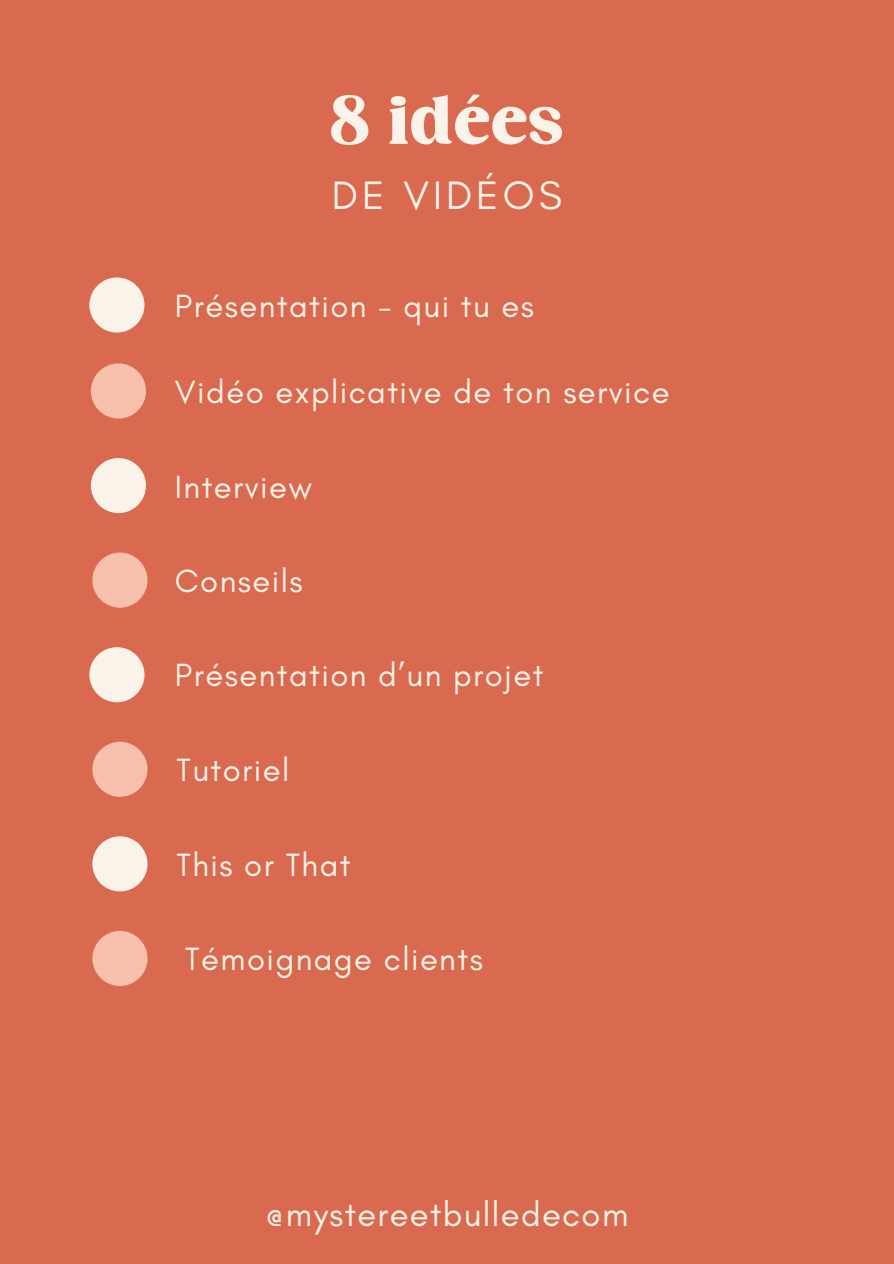
<style>
.page{position:relative;width:894px;height:1264px;background:#fff}
.page>*{position:absolute;margin:0;border:0;box-sizing:border-box;transform-origin:0 0}
.t1{font:72.9px "HV Cocktail";color:#faf3e9}
.t2{font:40.35px "Glacial Indifference";letter-spacing:.1em;color:#faf3e9}
.t3{font:34.5px "Glacial Indifference";letter-spacing:.04em;color:#faf3e9}
.t4{font:32.7px "Glacial Indifference";letter-spacing:.045em;color:#faf3e9}
</style>
<div class="page">
<div style="left:0;top:0;width:893px;height:1263px;background:#d96a4f"></div>
<div style="left:89px;top:647px;width:55px;height:55px;background:#faf3e9;border-radius:50%"></div>
<div style="left:89px;top:277px;width:55px;height:55px;background:#faf3e9;border-radius:50%"></div>
<div style="left:91px;top:458px;width:55px;height:55px;background:#faf3e9;border-radius:50%"></div>
<div style="left:91px;top:363px;width:55px;height:55px;background:#f7c0ac;border-radius:50%"></div>
<div style="left:92px;top:552px;width:55px;height:55px;background:#f7c0ac;border-radius:50%"></div>
<div style="left:92px;top:836px;width:55px;height:55px;background:#faf3e9;border-radius:50%"></div>
<div style="left:92px;top:741px;width:55px;height:55px;background:#f7c0ac;border-radius:50%"></div>
<div style="left:92px;top:930px;width:55px;height:56px;background:#f7c0ac;border-radius:50%"></div>
<p class="t1" style="left:329px;top:96px;width:236px">8 idées</p>
<p class="t2" style="left:331px;top:171px;width:231px">DE VIDÉOS</p>
<p class="t4" style="left:175px;top:285px;width:360px">Présentation - qui tu es</p>
<p class="t4" style="left:175px;top:371px;width:496px">Vidéo explicative de ton service</p>
<p class="t4" style="left:175px;top:467px;width:139px">Interview</p>
<p class="t4" style="left:175px;top:560px;width:129px">Conseils</p>
<p class="t4" style="left:175px;top:655px;width:370px">Présentation d’un projet</p>
<p class="t4" style="left:176px;top:749px;width:114px">Tutoriel</p>
<p class="t4" style="left:176px;top:845px;width:175px">This or That</p>
<p class="t4" style="left:185px;top:938px;width:299px">Témoignage clients</p>
<p class="t3" style="left:265px;top:1192px;width:364px">@mystereetbulledecom</p>
</div>
